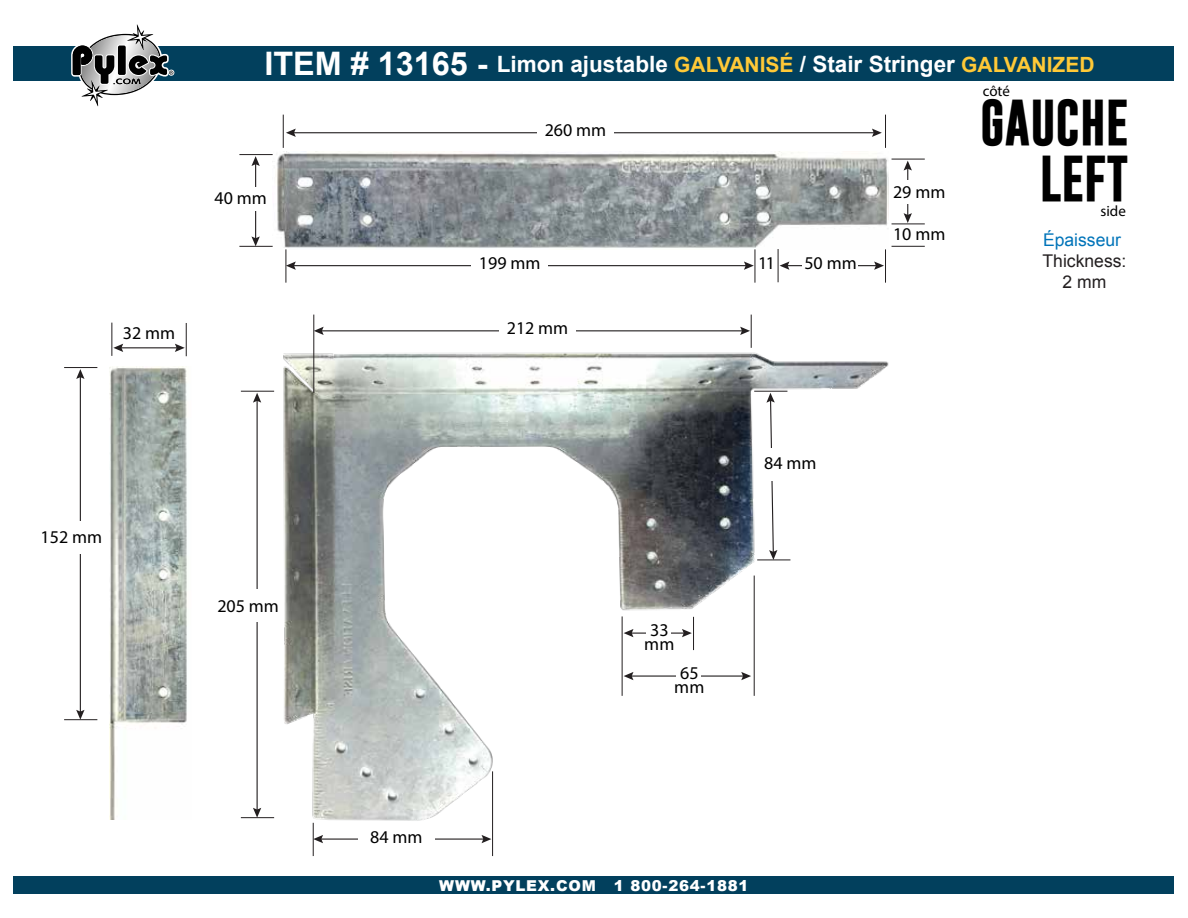
<style>
.page{position:relative;width:1188px;height:918px;background:#fff}
.page>*{position:absolute;margin:0;border:0;box-sizing:border-box;transform-origin:0 0}
.t1{font:700 46.95px/56.2px "Gobold";color:#000;text-align:right}
.t2{font:700 22.5px "Arial";color:#fff}
.t3{font:18px/13.5px "Myriad Pro";color:#000;text-align:center}
.t4{font:17.55px/21px "Arial";color:#231f20;text-align:center}
.t5{font:17.55px "Arial";color:#0074b9}
.t6{font:900 15px "Arial";letter-spacing:.05em;color:#fff}
.t7{font:15px "Myriad Pro";color:#000}
.s1{font-size:32.4px}
.s2{font-size:21px;color:#ffc937}
</style>
<div class="page">
<div style="left:13px;top:46px;width:1161px;height:34px;background:#02405d"></div>
<svg style="left:71px;top:24px;width:103px;height:83px"></svg>
<div style="left:13px;top:876px;width:1161px;height:18px;background:#02405d"></div>
<img style="left:266px;top:344px;width:623px;height:491px">
<img style="left:109px;top:366px;width:78px;height:453px">
<img style="left:272px;top:152px;width:617px;height:96px">
<hr style="left:283px;top:115px;width:1px;height:33px;background:#231f20">
<hr style="left:885px;top:115px;width:1px;height:33px;background:#231f20">
<hr style="left:293px;top:132px;width:582px;height:1px;background:#231f20">
<svg style="left:286px;top:129px;width:10px;height:8px"></svg>
<svg style="left:872px;top:129px;width:10px;height:8px"></svg>
<div style="left:537px;top:127px;width:77px;height:12px;background:#fff"></div>
<hr style="left:293px;top:265px;width:454px;height:1px;background:#231f20">
<svg style="left:287px;top:261px;width:9px;height:9px"></svg>
<svg style="left:744px;top:261px;width:10px;height:9px"></svg>
<hr style="left:786px;top:265px;width:91px;height:1px;background:#231f20">
<svg style="left:780px;top:261px;width:9px;height:9px"></svg>
<svg style="left:874px;top:261px;width:10px;height:9px"></svg>
<div style="left:471px;top:260px;width:77px;height:12px;background:#fff"></div>
<div style="left:802px;top:260px;width:56px;height:12px;background:#fff"></div>
<hr style="left:239px;top:154px;width:34px;height:1px;background:#231f20">
<hr style="left:239px;top:246px;width:34px;height:1px;background:#231f20">
<hr style="left:255px;top:163px;width:1px;height:77px;background:#231f20">
<svg style="left:251px;top:156px;width:9px;height:10px"></svg>
<svg style="left:251px;top:236px;width:9px;height:10px"></svg>
<div style="left:249px;top:187px;width:12px;height:24px;background:#fff"></div>
<hr style="left:892px;top:159px;width:33px;height:1px;background:#231f20">
<hr style="left:892px;top:224px;width:33px;height:1px;background:#231f20">
<hr style="left:892px;top:246px;width:33px;height:1px;background:#231f20">
<hr style="left:907px;top:167px;width:1px;height:49px;background:#231f20">
<svg style="left:904px;top:161px;width:8px;height:10px"></svg>
<svg style="left:904px;top:213px;width:8px;height:10px"></svg>
<div style="left:901px;top:180px;width:12px;height:23px;background:#fff"></div>
<hr style="left:755px;top:249px;width:1px;height:34px;background:#231f20">
<hr style="left:885px;top:249px;width:1px;height:34px;background:#231f20">
<hr style="left:286px;top:249px;width:1px;height:34px;background:#231f20">
<hr style="left:321px;top:330px;width:422px;height:1px;background:#231f20">
<svg style="left:314px;top:327px;width:10px;height:8px"></svg>
<svg style="left:740px;top:327px;width:10px;height:8px"></svg>
<div style="left:499px;top:325px;width:77px;height:12px;background:#fff"></div>
<hr style="left:751px;top:315px;width:1px;height:33px;background:#231f20">
<hr style="left:313px;top:315px;width:1px;height:78px;background:#231f20">
<hr style="left:778px;top:249px;width:1px;height:33px;background:#231f20">
<hr style="left:630px;top:633px;width:55px;height:1px;background:#231f20">
<svg style="left:624px;top:629px;width:9px;height:8px"></svg>
<svg style="left:682px;top:629px;width:10px;height:8px"></svg>
<div style="left:646px;top:627px;width:25px;height:12px;background:#fff"></div>
<hr style="left:630px;top:675px;width:114px;height:2px;background:#231f20">
<svg style="left:624px;top:672px;width:9px;height:8px"></svg>
<svg style="left:741px;top:672px;width:10px;height:8px"></svg>
<div style="left:676px;top:670px;width:25px;height:12px;background:#fff"></div>
<hr style="left:693px;top:617px;width:1px;height:33px;background:#231f20">
<hr style="left:622px;top:616px;width:1px;height:80px;background:#231f20">
<hr style="left:754px;top:576px;width:1px;height:120px;background:#231f20">
<hr style="left:64px;top:367px;width:33px;height:1px;background:#231f20">
<hr style="left:64px;top:719px;width:33px;height:1px;background:#231f20">
<hr style="left:80px;top:376px;width:1px;height:337px;background:#231f20">
<svg style="left:76px;top:369px;width:9px;height:10px"></svg>
<svg style="left:76px;top:710px;width:9px;height:10px"></svg>
<div style="left:74px;top:521px;width:12px;height:32px;background:#fff"></div>
<hr style="left:120px;top:347px;width:58px;height:1px;background:#231f20">
<svg style="left:113px;top:344px;width:10px;height:8px"></svg>
<svg style="left:175px;top:344px;width:10px;height:8px"></svg>
<hr style="left:186px;top:323px;width:1px;height:33px;background:#231f20">
<hr style="left:111px;top:323px;width:1px;height:33px;background:#231f20">
<hr style="left:241px;top:391px;width:33px;height:1px;background:#231f20">
<hr style="left:241px;top:817px;width:33px;height:1px;background:#231f20">
<hr style="left:257px;top:399px;width:1px;height:412px;background:#231f20">
<svg style="left:253px;top:393px;width:8px;height:10px"></svg>
<svg style="left:253px;top:808px;width:8px;height:10px"></svg>
<div style="left:251px;top:589px;width:12px;height:33px;background:#fff"></div>
<hr style="left:754px;top:391px;width:33px;height:1px;background:#231f20">
<hr style="left:757px;top:560px;width:33px;height:1px;background:#231f20">
<svg style="left:766px;top:393px;width:11px;height:167px"></svg>
<div style="left:767px;top:448px;width:12px;height:33px;background:#fff"></div>
<hr style="left:320px;top:839px;width:165px;height:1px;background:#231f20">
<svg style="left:314px;top:835px;width:9px;height:8px"></svg>
<svg style="left:482px;top:835px;width:9px;height:8px"></svg>
<div style="left:358px;top:834px;width:77px;height:12px;background:#fff"></div>
<hr style="left:492px;top:771px;width:1px;height:85px;background:#231f20">
<hr style="left:313px;top:823px;width:1px;height:33px;background:#231f20">
<p class="t3" style="left:123px;top:326px;width:54px">32 mm</p>
<p class="t2" style="left:264px;top:49px;width:832px"><span class="s1">ITEM # 13165 -</span> Limon ajustable <span class="s2">GALVANISÉ</span> / Stair Stringer <span class="s2">GALVANIZED</span></p>
<p class="t3" style="left:545px;top:123px;width:63px">260 mm</p>
<p class="t3" style="left:215px;top:191px;width:54px">40 mm</p>
<p class="t3" style="left:893px;top:185px;width:54px">29 mm</p>
<p class="t3" style="left:893px;top:227px;width:54px">10 mm</p>
<p class="t3" style="left:479px;top:256px;width:63px">199 mm</p>
<p class="t3" style="left:758px;top:256px;width:18px">11</p>
<p class="t3" style="left:804px;top:256px;width:54px">50 mm</p>
<p class="t3" style="left:507px;top:321px;width:63px">212 mm</p>
<p class="t7" style="left:983px;top:82px;width:29px">côté</p>
<h1 class="t1" style="left:980px;top:95px;width:150px">GAUCHE<br>LEFT</h1>
<p class="t7" style="left:1101px;top:202px;width:27px">side</p>
<p class="t5" style="left:1043px;top:229px;width:80px">Épaisseur</p>
<p class="t4" style="left:1043px;top:251px;width:85px">Thickness:<br>2 mm</p>
<p class="t3" style="left:41px;top:530px;width:63px">152 mm</p>
<p class="t3" style="left:217px;top:599px;width:63px">205 mm</p>
<p class="t3" style="left:764px;top:456px;width:54px">84 mm</p>
<p class="t3" style="left:644px;top:623px;width:32px">33 mm</p>
<p class="t3" style="left:674px;top:666px;width:32px">65 mm</p>
<p class="t3" style="left:370px;top:830px;width:54px">84 mm</p>
<p class="t6" style="left:439px;top:875px;width:311px">WWW.PYLEX.COM 1 800-264-1881</p>
</div>
